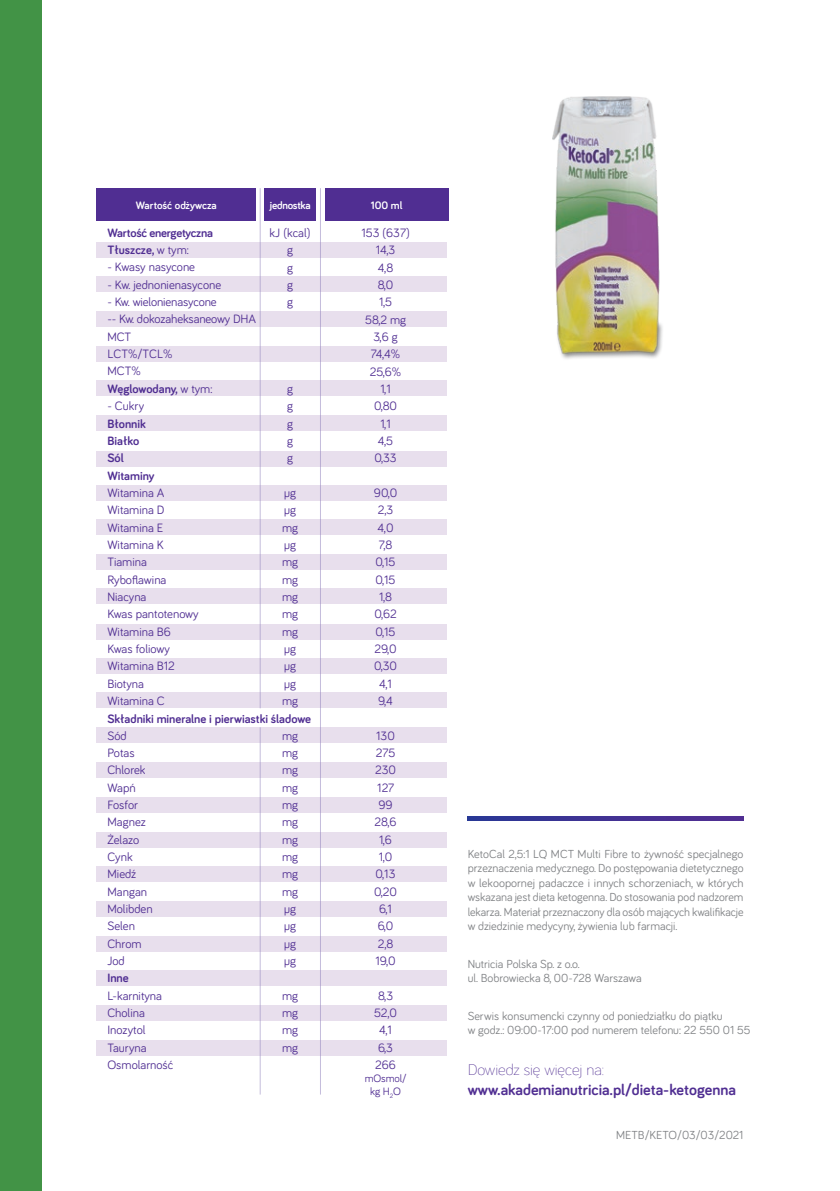
<style>
.page{position:relative;width:840px;height:1191px;background:#fff}
.page>*{position:absolute;margin:0;border:0;box-sizing:border-box;transform-origin:0 0}
.t1{font:700 16px "Bariol";color:#502e92}
.t2{font:300 16px "Bariol";color:#502e92}
.t3{font:12.4px/17.4px "Bariol";color:#502e92}
.t4{font:700 12.4px/17.4px "Bariol";color:#502e92}
.t5{font:700 12.4px/17.4px "Bariol";letter-spacing:-.02em;color:#502e92}
.t6{font:12px/14.4px "Bariol";color:#808285}
.t7{font:700 11px "Bariol";color:#fff}
.t8{font:11px/12.8px "Bariol";letter-spacing:-.01em;color:#502e92;text-align:center}
.t9{font:700 11px "Bariol";letter-spacing:-.02em;color:#fff}
.s1{font-weight:400}
.s2{font-weight:700}
</style>
<div class="page">
<svg style="left:467px;top:816px;width:276px;height:4px"></svg>
<img style="left:552px;top:96px;width:111px;height:263px">
<div style="left:96px;top:242px;width:350px;height:16px;background:#e8dfed"></div>
<div style="left:96px;top:276px;width:350px;height:16px;background:#e8dfed"></div>
<div style="left:96px;top:311px;width:350px;height:16px;background:#e8dfed"></div>
<div style="left:96px;top:346px;width:350px;height:16px;background:#e8dfed"></div>
<div style="left:96px;top:380px;width:350px;height:16px;background:#e8dfed"></div>
<div style="left:96px;top:415px;width:350px;height:16px;background:#e8dfed"></div>
<div style="left:96px;top:485px;width:350px;height:16px;background:#e8dfed"></div>
<div style="left:96px;top:450px;width:350px;height:16px;background:#e8dfed"></div>
<div style="left:96px;top:519px;width:350px;height:16px;background:#e8dfed"></div>
<div style="left:96px;top:554px;width:350px;height:16px;background:#e8dfed"></div>
<div style="left:96px;top:588px;width:350px;height:16px;background:#e8dfed"></div>
<div style="left:96px;top:623px;width:350px;height:16px;background:#e8dfed"></div>
<div style="left:96px;top:657px;width:350px;height:16px;background:#e8dfed"></div>
<div style="left:96px;top:692px;width:350px;height:16px;background:#e8dfed"></div>
<div style="left:96px;top:727px;width:350px;height:16px;background:#e8dfed"></div>
<div style="left:96px;top:762px;width:350px;height:16px;background:#e8dfed"></div>
<div style="left:96px;top:797px;width:350px;height:15px;background:#e8dfed"></div>
<div style="left:96px;top:832px;width:350px;height:15px;background:#e8dfed"></div>
<div style="left:96px;top:866px;width:350px;height:15px;background:#e8dfed"></div>
<div style="left:96px;top:901px;width:350px;height:15px;background:#e8dfed"></div>
<div style="left:96px;top:936px;width:350px;height:15px;background:#e8dfed"></div>
<div style="left:96px;top:970px;width:350px;height:15px;background:#e8dfed"></div>
<div style="left:96px;top:1005px;width:350px;height:15px;background:#e8dfed"></div>
<div style="left:96px;top:1040px;width:350px;height:15px;background:#e8dfed"></div>
<div style="left:324px;top:188px;width:124px;height:32px;background:#502e92"></div>
<hr style="left:320px;top:188px;width:1px;height:906px;background:#9183bd">
<hr style="left:259px;top:188px;width:1px;height:520px;background:#9183bd">
<hr style="left:259px;top:727px;width:1px;height:367px;background:#9183bd">
<div style="left:264px;top:188px;width:52px;height:32px;background:#502e92"></div>
<div style="left:96px;top:188px;width:160px;height:32px;background:#502e92"></div>
<div style="left:0;top:0;width:42px;height:1191px;background:#429346"></div>
<p class="t7" style="left:136px;top:197px;width:83px">Wartość odżywcza</p>
<p class="t9" style="left:270px;top:197px;width:42px">jednostka</p>
<p class="t7" style="left:370px;top:197px;width:33px">100 ml</p>
<p class="t3" style="left:269px;top:223px;width:42px;text-align:center">kJ (kcal) g<br>g<br>g<br>g</p>
<p class="t5" style="left:107px;top:223px;width:107px">Wartość energetyczna<br>Tłuszcze, <span class="s1">w tym:</span></p>
<p class="t3" style="left:107px;top:258px;width:89px">- Kwasy nasycone</p>
<p class="t3" style="left:107px;top:275px;width:115px">- Kw. jednonienasycone</p>
<p class="t3" style="left:107px;top:293px;width:150px">- Kw. wielonienasycone<br>-- Kw. dokozaheksaneowy DHA<br>MCT<br>LCT%/TCL%<br>MCT%<br><span class="s2">Węglowodany,</span> w tym:</p>
<p class="t3" style="left:107px;top:397px;width:38px">- Cukry</p>
<p class="t4" style="left:107px;top:414px;width:49px">Błonnik<br>Białko<br>Sól<br>Witaminy</p>
<p class="t3" style="left:107px;top:483px;width:93px">Witamina A<br>Witamina D<br>Witamina E<br>Witamina K<br>Tiamina<br>Ryboflawina<br>Niacyna<br>Kwas pantotenowy<br>Witamina B6<br>Kwas foliowy<br>Witamina B12<br>Biotyna<br>Witamina C</p>
<p class="t3" style="left:107px;top:726px;width:47px">Sód<br>Potas<br>Chlorek<br>Wapń<br>Fosfor<br>Magnez<br>Żelazo<br>Cynk<br>Miedź<br>Mangan<br>Molibden<br>Selen<br>Chrom<br>Jod</p>
<p class="t4" style="left:107px;top:969px;width:23px">Inne</p>
<p class="t3" style="left:107px;top:986px;width:67px">L-karnityna<br>Cholina<br>Inozytol<br>Tauryna<br>Osmolarność</p>
<p class="t3" style="left:287px;top:379px;width:7px;text-align:justify">g g g g g</p>
<p class="t3" style="left:282px;top:483px;width:18px">μg μg mg μg mg mg mg mg mg μg μg μg mg</p>
<p class="t3" style="left:282px;top:726px;width:18px">mg mg mg mg mg mg mg mg mg mg μg μg μg μg</p>
<p class="t3" style="left:282px;top:986px;width:18px;text-align:justify">mg mg mg mg</p>
<p class="t4" style="left:107px;top:709px;width:205px">Składniki mineralne i pierwiastki śladowe</p>
<p class="t3" style="left:361px;top:223px;width:50px;text-align:center">153 (637)<br>14,3<br>4,8<br>8,0<br>1,5<br>58,2 mg<br>3,6 g<br>74,4%<br>25,6%<br>1,1<br>0,80<br>1,1<br>4,5<br>0,33</p>
<p class="t3" style="left:374px;top:483px;width:25px;text-align:center">90,0<br>2,3<br>4,0<br>7,8<br>0,15<br>0,15<br>1,8<br>0,62<br>0,15<br>29,0<br>0,30<br>4,1<br>9,4</p>
<p class="t3" style="left:374px;top:726px;width:24px;text-align:center">130<br>275<br>230<br>127<br>99<br>28,6<br>1,6<br>1,0<br>0,13<br>0,20<br>6,1<br>6,0<br>2,8<br>19,0</p>
<p class="t3" style="left:374px;top:986px;width:25px;text-align:center">8,3<br>52,0<br>4,1<br>6,3<br>266</p>
<p class="t8" style="left:364px;top:1071px;width:43px">mOsmol/ kg H<sub>2</sub>O</p>
<p class="t6" style="left:467px;top:846px;width:277px;text-align:justify">KetoCal 2,5:1 LQ MCT Multi Fibre to żywność specjalnego przeznaczenia medycznego. Do postępowania dietetycznego w lekoopornej padaczce i innych schorzeniach, w których wskazana jest dieta ketogenna. Do stosowania pod nadzorem lekarza. Materiał przeznaczony dla osób mających kwalifikacje w dziedzinie medycyny, żywienia lub farmacji.</p>
<p class="t6" style="left:467px;top:956px;width:175px">Nutricia Polska Sp. z o.o.<br>ul. Bobrowiecka 8, 00-728 Warszawa</p>
<p class="t6" style="left:467px;top:1008px;width:284px">Serwis konsumencki czynny od poniedziałku do piątku<br>w godz.: 09:00-17:00 pod numerem telefonu: 22 550 01 55</p>
<p class="t2" style="left:467px;top:1059px;width:138px">Dowiedz się więcej na:</p>
<p class="t1" style="left:467px;top:1078px;width:270px">www.akademianutricia.pl/dieta-ketogenna</p>
<p class="t6" style="left:615px;top:1126px;width:129px">METB/KETO/03/03/2021</p>
</div>
